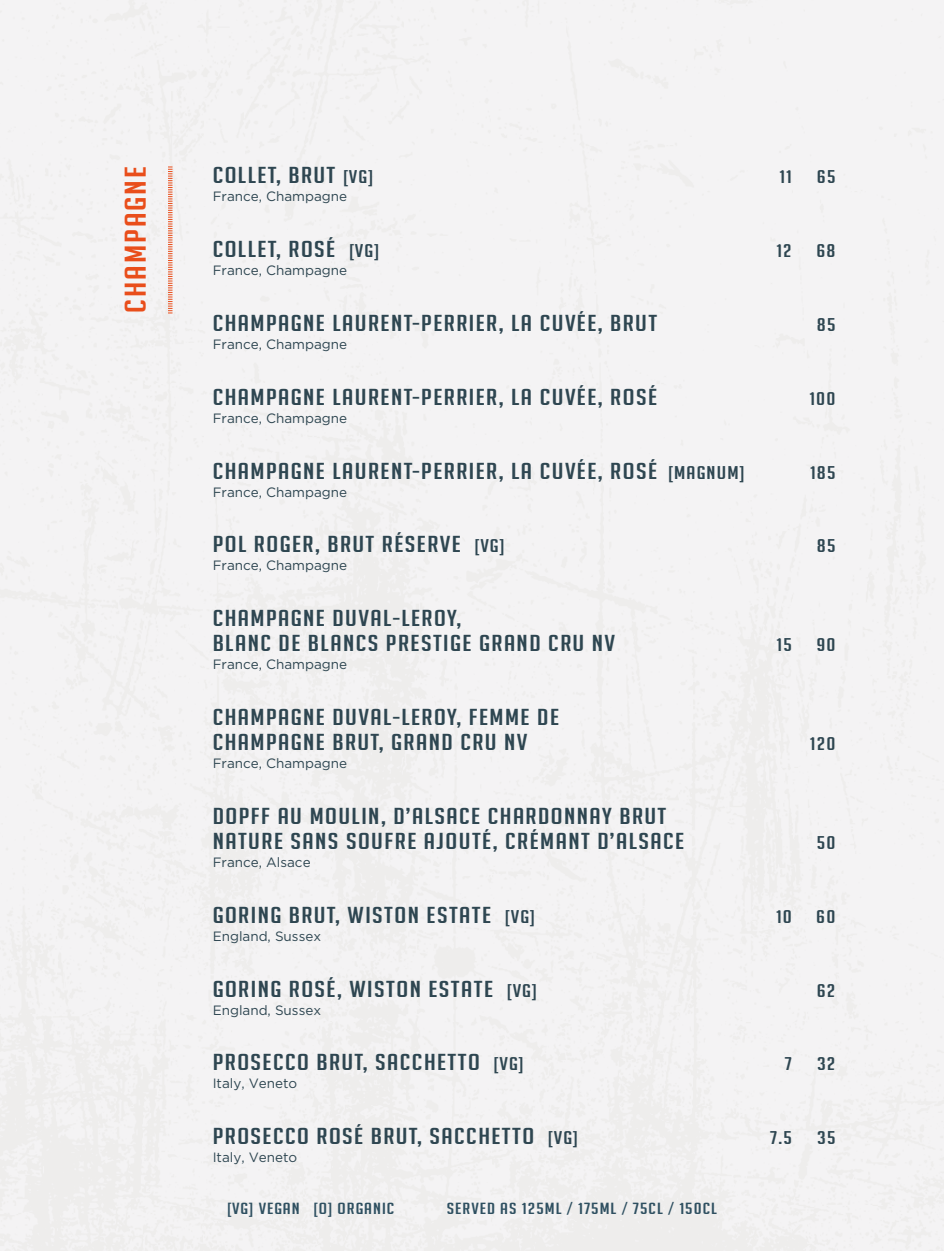
<style>
.page{position:relative;width:944px;height:1251px;background:#fff}
.page>*{position:absolute;margin:0;border:0;box-sizing:border-box;transform-origin:0 0}
.t1{font:29.25px "Big Noodle Titling";letter-spacing:.05em;color:#e94e1b;scale:1.3 1}
.t2{font:22.5px/24.8px "Big Noodle Titling";letter-spacing:.05em;color:#2e4651;scale:1.3 1}
.t3{font:18px "Big Noodle Titling";letter-spacing:.05em;color:#2e4651;scale:1.3 1}
.t4{font:15.75px "Big Noodle Titling";letter-spacing:.05em;color:#2f5061;scale:1.3 1}
.t5{font:13.5px "Gotham";color:#2e4651}
.s1{font-size:18px}
</style>
<div class="page">
<svg style="left:168px;top:166px;width:5px;height:147px"></svg>
<h1 class="t1" style="left:120px;top:312px;width:114px;rotate:-90deg">CHAMPAGNE</h1>
<p class="t2" style="left:213px;top:162px;width:125px">COLLET, BRUT <span class="s1">[VG]</span></p>
<p class="t3" style="left:779px;top:167px;width:11px">11</p>
<p class="t3" style="left:817px;top:167px;width:16px">65</p>
<p class="t5" style="left:213px;top:188px;width:136px">France, Champagne</p>
<p class="t2" style="left:213px;top:236px;width:130px">COLLET, ROSÉ <span class="s1">[VG]</span></p>
<p class="t3" style="left:776px;top:240px;width:13px">12</p>
<p class="t3" style="left:816px;top:240px;width:16px">68</p>
<p class="t5" style="left:213px;top:262px;width:136px">France, Champagne</p>
<p class="t2" style="left:213px;top:310px;width:343px">CHAMPAGNE LAURENT-PERRIER, LA CUVÉE, BRUT</p>
<p class="t3" style="left:817px;top:314px;width:16px">85</p>
<p class="t5" style="left:213px;top:336px;width:136px">France, Champagne</p>
<p class="t2" style="left:213px;top:384px;width:343px">CHAMPAGNE LAURENT-PERRIER, LA CUVÉE, ROSÉ</p>
<p class="t3" style="left:809px;top:388px;width:22px">100</p>
<p class="t5" style="left:213px;top:410px;width:136px">France, Champagne</p>
<p class="t2" style="left:213px;top:458px;width:411px">CHAMPAGNE LAURENT-PERRIER, LA CUVÉE, ROSÉ <span class="s1">[MAGNUM]</span></p>
<p class="t3" style="left:810px;top:462px;width:21px">185</p>
<p class="t5" style="left:213px;top:484px;width:136px">France, Champagne</p>
<p class="t2" style="left:213px;top:532px;width:226px">POL ROGER, BRUT RÉSERVE <span class="s1">[VG]</span></p>
<p class="t3" style="left:817px;top:536px;width:16px">85</p>
<p class="t5" style="left:213px;top:558px;width:136px">France, Champagne</p>
<p class="t2" style="left:213px;top:606px;width:311px">CHAMPAGNE DUVAL-LEROY,<br>BLANC DE BLANCS PRESTIGE GRAND CRU NV</p>
<p class="t3" style="left:777px;top:635px;width:13px">15</p>
<p class="t3" style="left:816px;top:635px;width:16px">90</p>
<p class="t5" style="left:213px;top:656px;width:136px">France, Champagne</p>
<p class="t2" style="left:213px;top:704px;width:268px">CHAMPAGNE DUVAL-LEROY, FEMME DE<br>CHAMPAGNE BRUT, GRAND CRU NV</p>
<p class="t5" style="left:213px;top:755px;width:136px">France, Champagne</p>
<p class="t2" style="left:213px;top:803px;width:364px">DOPFF AU MOULIN, D’ALSACE CHARDONNAY BRUT<br>NATURE SANS SOUFRE AJOUTÉ, CRÉMANT D’ALSACE</p>
<p class="t3" style="left:810px;top:733px;width:21px">120</p>
<p class="t3" style="left:817px;top:832px;width:16px">50</p>
<p class="t5" style="left:213px;top:854px;width:99px">France, Alsace</p>
<p class="t2" style="left:213px;top:902px;width:249px">GORING BRUT, WISTON ESTATE <span class="s1">[VG]</span></p>
<p class="t3" style="left:776px;top:906px;width:14px">10</p>
<p class="t3" style="left:816px;top:906px;width:16px">60</p>
<p class="t5" style="left:213px;top:928px;width:110px">England, Sussex</p>
<p class="t2" style="left:213px;top:975px;width:251px">GORING ROSÉ, WISTON ESTATE <span class="s1">[VG]</span></p>
<p class="t3" style="left:817px;top:980px;width:16px">62</p>
<p class="t5" style="left:213px;top:1002px;width:110px">England, Sussex</p>
<p class="t2" style="left:213px;top:1049px;width:241px">PROSECCO BRUT, SACCHETTO <span class="s1">[VG]</span></p>
<p class="t3" style="left:785px;top:1054px;width:7px">7</p>
<p class="t3" style="left:817px;top:1054px;width:16px">32</p>
<p class="t5" style="left:213px;top:1075px;width:86px">Italy, Veneto</p>
<p class="t2" style="left:213px;top:1123px;width:283px">PROSECCO ROSÉ BRUT, SACCHETTO <span class="s1">[VG]</span></p>
<p class="t3" style="left:770px;top:1128px;width:18px">7.5</p>
<p class="t3" style="left:817px;top:1128px;width:16px">35</p>
<p class="t5" style="left:213px;top:1149px;width:86px">Italy, Veneto</p>
<p class="t4" style="left:227px;top:1199px;width:130px">[VG] VEGAN [O] ORGANIC</p>
<p class="t4" style="left:447px;top:1199px;width:209px">SERVED AS 125ML / 175ML / 75CL / 150CL</p>
</div>
